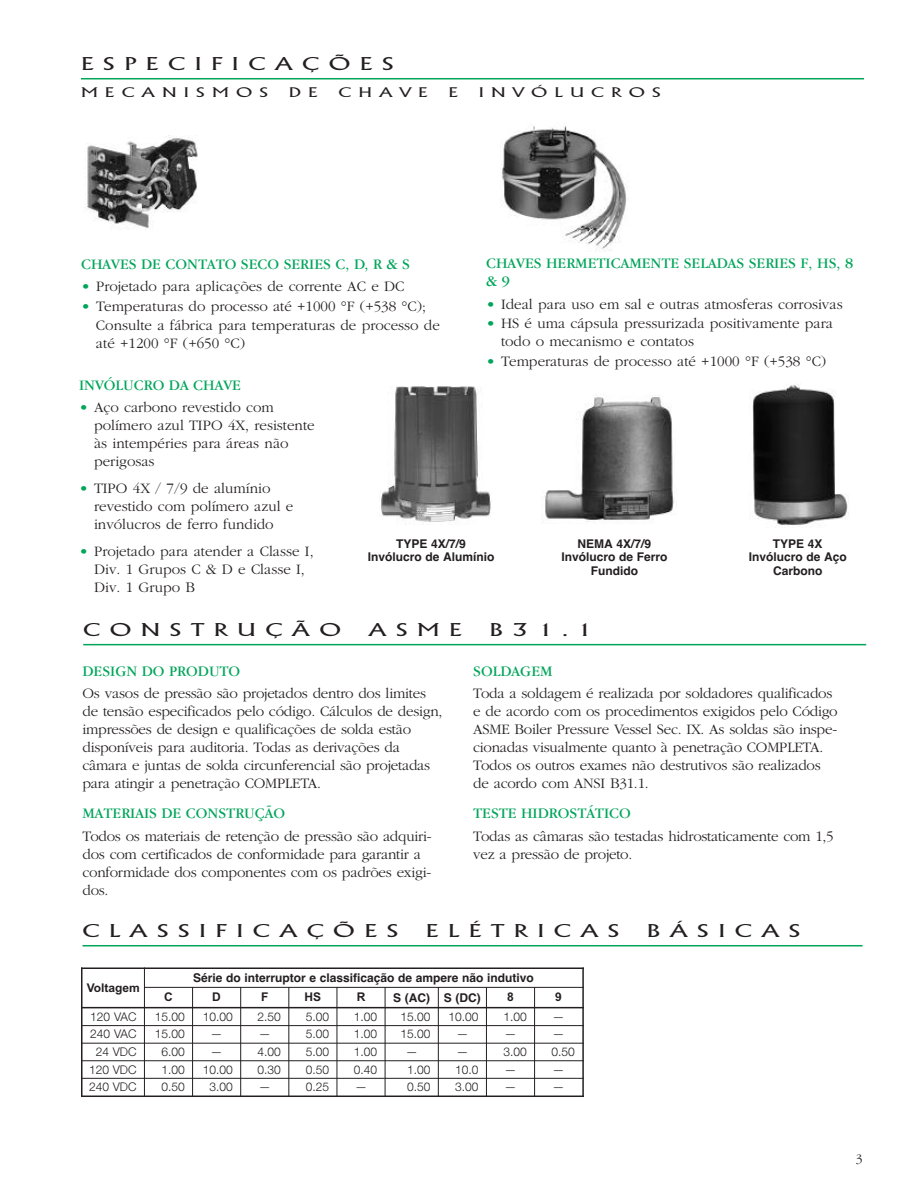
<style>
.page{position:relative;width:918px;height:1188px;background:#fff}
.page>*{position:absolute;margin:0;border:0;box-sizing:border-box;transform-origin:0 0}
.t1{font:300 18px "Alberta Wide";letter-spacing:.525em;color:#231f20}
.t2{font:300 15px/18px "ITC Garamond";letter-spacing:-.015em;color:#231f20}
.t3{font:15px/18px "Garamond IT Cby BT";color:#00a55a}
.t4{font:300 13.5px "Alberta Wide";letter-spacing:.525em;color:#231f20}
.t5{font:300 13.5px "ITC Garamond";color:#231f20}
.t6{font:12px "Helvetica Neue LT 45 Lt";color:#231f20}
.t7{font:700 12px/13.5px "Helvetica";color:#231f20;text-align:center}
.t8{font:700 12px "Arial";color:#231f20}
.s1{color:#00a55a}
</style>
<div class="page">
<img style="left:85px;top:135px;width:113px;height:93px">
<img style="left:500px;top:125px;width:127px;height:126px">
<hr style="left:81px;top:78px;width:783px;height:1px;background:#00a55a">
<img style="left:541px;top:395px;width:135px;height:127px">
<img style="left:749px;top:384px;width:100px;height:144px">
<img style="left:379px;top:386px;width:112px;height:139px">
<hr style="left:82px;top:945px;width:780px;height:1px;background:#00a55a">
<hr style="left:81px;top:968px;width:1px;height:129px;background:#231f20">
<hr style="left:144px;top:968px;width:1px;height:129px;background:#231f20">
<hr style="left:192px;top:987px;width:1px;height:110px;background:#231f20">
<hr style="left:240px;top:987px;width:1px;height:110px;background:#231f20">
<hr style="left:288px;top:987px;width:1px;height:110px;background:#231f20">
<hr style="left:337px;top:987px;width:1px;height:110px;background:#231f20">
<hr style="left:385px;top:987px;width:1px;height:110px;background:#231f20">
<hr style="left:438px;top:987px;width:1px;height:110px;background:#231f20">
<hr style="left:486px;top:987px;width:1px;height:110px;background:#231f20">
<hr style="left:534px;top:987px;width:1px;height:110px;background:#231f20">
<hr style="left:582px;top:968px;width:2px;height:129px;background:#231f20">
<hr style="left:81px;top:968px;width:503px;height:1px;background:#231f20">
<hr style="left:144px;top:987px;width:440px;height:1px;background:#231f20">
<hr style="left:81px;top:1007px;width:503px;height:1px;background:#231f20">
<hr style="left:81px;top:1025px;width:503px;height:1px;background:#231f20">
<hr style="left:81px;top:1043px;width:503px;height:1px;background:#231f20">
<hr style="left:81px;top:1060px;width:503px;height:1px;background:#231f20">
<hr style="left:81px;top:1078px;width:503px;height:1px;background:#231f20">
<hr style="left:81px;top:1096px;width:503px;height:1px;background:#231f20">
<hr style="left:83px;top:644px;width:783px;height:1px;background:#00a55a">
<p class="t1" style="left:81px;top:54px;width:314px">ESPECIFICAÇÕES</p>
<p class="t4" style="left:81px;top:85px;width:189px">MECANISMOS</p>
<p class="t4" style="left:289px;top:85px;width:31px">D E</p>
<p class="t4" style="left:339px;top:85px;width:91px">CHAVE</p>
<p class="t4" style="left:448px;top:85px;width:11px">E</p>
<p class="t4" style="left:479px;top:85px;width:184px">INVÓLUCROS</p>
<p class="t3" style="left:81px;top:256px;width:331px">CHAVES DE CONTATO SECO SERIES C, D, R &amp; S</p>
<p class="t2" style="left:81px;top:278px;width:325px"><span class="s1">•</span> Projetado para aplicações de corrente AC e DC</p>
<p class="t2" style="left:96px;top:296px;width:345px;line-height:19.5px;text-indent:-15px"><span class="s1">•</span> Temperaturas do processo até +1000 °F (+538 °C);<br>Consulte a fábrica para temperaturas de processo de</p>
<p class="t2" style="left:96px;top:335px;width:151px">até +1200 °F (+650 °C)</p>
<p class="t3" style="left:486px;top:256px;width:369px">CHAVES HERMETICAMENTE SELADAS SERIES F, HS, 8 &amp; 9</p>
<p class="t2" style="left:486px;top:295px;width:358px"><span class="s1">•</span> Ideal para uso em sal e outras atmosferas corrosivas</p>
<p class="t2" style="left:501px;top:315px;width:334px;text-indent:-15px"><span class="s1">•</span> HS é uma cápsula pressurizada positivamente para todo o mecanismo e contatos</p>
<p class="t2" style="left:486px;top:352px;width:342px"><span class="s1">•</span> Temperaturas de processo até +1000 °F (+538 °C)</p>
<p class="t3" style="left:79px;top:377px;width:163px">INVÓLUCRO DA CHAVE</p>
<p class="t2" style="left:94px;top:399px;width:222px;text-indent:-15px"><span class="s1">•</span> Aço carbono revestido com polímero azul TIPO 4X, resistente às intempéries para áreas não perigosas</p>
<p class="t2" style="left:94px;top:480px;width:201px;text-indent:-15px"><span class="s1">•</span> TIPO 4X / 7/9 de alumínio revestido com polímero azul e invólucros de ferro fundido</p>
<p class="t2" style="left:94px;top:543px;width:221px;text-indent:-15px"><span class="s1">•</span> Projetado para atender a Classe I,<br>Div. 1 Grupos C &amp; D e Classe I,<br>Div. 1 Grupo B</p>
<p class="t7" style="left:561px;top:537px;width:108px">NEMA 4X/7/9<br>Invólucro de Ferro<br>Fundido</p>
<p class="t7" style="left:749px;top:537px;width:100px">TYPE 4X<br>Invólucro de Aço<br>Carbono</p>
<p class="t7" style="left:368px;top:537px;width:128px">TYPE 4X/7/9<br>Invólucro de Alumínio</p>
<p class="t1" style="left:83px;top:620px;width:259px">CONSTRUÇÃO</p>
<p class="t1" style="left:369px;top:620px;width:95px">ASME</p>
<p class="t1" style="left:489px;top:620px;width:105px">B31.1</p>
<p class="t3" style="left:82px;top:663px;width:159px">DESIGN DO PRODUTO</p>
<p class="t2" style="left:82px;top:685px;width:361px">Os vasos de pressão são projetados dentro dos limites de tensão especificados pelo código. Cálculos de design, impressões de design e qualificações de solda estão disponíveis para auditoria. Todas as derivações da câmara e juntas de solda circunferencial são projetadas para atingir a penetração COMPLETA.</p>
<p class="t3" style="left:473px;top:663px;width:81px">SOLDAGEM</p>
<p class="t2" style="left:473px;top:685px;width:366px">Toda a soldagem é realizada por soldadores qualificados e de acordo com os procedimentos exigidos pelo Código ASME Boiler Pressure Vessel Sec. IX. As soldas são inspe&shy;cionadas visualmente quanto à penetração COMPLETA.<br>Todos os outros exames não destrutivos são realizados de acordo com ANSI B31.1.</p>
<p class="t3" style="left:82px;top:806px;width:204px">MATERIAIS DE CONSTRUÇÃO</p>
<p class="t2" style="left:82px;top:827px;width:351px">Todos os materiais de retenção de pressão são adquiri&shy;dos com certificados de conformidade para garantir a conformidade dos componentes com os padrões exigi&shy;dos.</p>
<p class="t3" style="left:473px;top:806px;width:159px">TESTE HIDROSTÁTICO</p>
<p class="t2" style="left:473px;top:827px;width:362px">Todas as câmaras são testadas hidrostaticamente com 1,5 vez a pressão de projeto.</p>
<p class="t1" style="left:82px;top:921px;width:317px">CLASSIFICAÇÕES</p>
<p class="t1" style="left:426px;top:921px;width:195px">ELÉTRICAS</p>
<p class="t1" style="left:647px;top:921px;width:155px">BÁSICAS</p>
<p class="t8" style="left:87px;top:981px;width:55px">Voltagem</p>
<p class="t7" style="left:193px;top:971px;width:342px">Série do interruptor e classificação de ampere não indutivo</p>
<p class="t8" style="left:164px;top:990px;width:10px">C</p>
<p class="t8" style="left:212px;top:990px;width:10px">D</p>
<p class="t8" style="left:261px;top:990px;width:9px">F</p>
<p class="t8" style="left:305px;top:990px;width:18px">HS</p>
<p class="t8" style="left:357px;top:990px;width:10px">R</p>
<p class="t7" style="left:393px;top:991px;width:89px">S (AC) S (DC)</p>
<p class="t8" style="left:507px;top:990px;width:8px">8</p>
<p class="t8" style="left:555px;top:990px;width:8px">9</p>
<p class="t6" style="left:90px;top:1009px;width:48px">120 VAC</p>
<p class="t6" style="left:155px;top:1009px;width:32px">15.00</p>
<p class="t6" style="left:203px;top:1009px;width:32px">10.00</p>
<p class="t6" style="left:258px;top:1009px;width:25px">2.50</p>
<p class="t6" style="left:306px;top:1009px;width:25px">5.00</p>
<p class="t6" style="left:354px;top:1009px;width:25px">1.00</p>
<p class="t6" style="left:400px;top:1009px;width:32px">15.00</p>
<p class="t6" style="left:449px;top:1009px;width:32px">10.00</p>
<p class="t6" style="left:503px;top:1009px;width:25px">1.00</p>
<p class="t6" style="left:553px;top:1009px;width:13px">—</p>
<p class="t6" style="left:90px;top:1027px;width:48px">240 VAC</p>
<p class="t6" style="left:155px;top:1027px;width:32px">15.00</p>
<p class="t6" style="left:211px;top:1027px;width:13px">—</p>
<p class="t6" style="left:259px;top:1027px;width:13px">—</p>
<p class="t6" style="left:306px;top:1027px;width:25px">5.00</p>
<p class="t6" style="left:354px;top:1027px;width:25px">1.00</p>
<p class="t6" style="left:400px;top:1027px;width:32px">15.00</p>
<p class="t6" style="left:456px;top:1027px;width:13px">—</p>
<p class="t6" style="left:505px;top:1027px;width:13px">—</p>
<p class="t6" style="left:553px;top:1027px;width:13px">—</p>
<p class="t6" style="left:96px;top:1044px;width:42px">24 VDC</p>
<p class="t6" style="left:161px;top:1044px;width:25px">6.00</p>
<p class="t6" style="left:211px;top:1044px;width:13px">—</p>
<p class="t6" style="left:258px;top:1044px;width:25px">4.00</p>
<p class="t6" style="left:306px;top:1044px;width:25px">5.00</p>
<p class="t6" style="left:354px;top:1044px;width:25px">1.00</p>
<p class="t6" style="left:406px;top:1044px;width:13px">—</p>
<p class="t6" style="left:456px;top:1044px;width:13px">—</p>
<p class="t6" style="left:503px;top:1044px;width:25px">3.00</p>
<p class="t6" style="left:551px;top:1044px;width:25px">0.50</p>
<p class="t6" style="left:89px;top:1062px;width:49px">120 VDC</p>
<p class="t6" style="left:161px;top:1062px;width:25px">1.00</p>
<p class="t6" style="left:203px;top:1062px;width:32px">10.00</p>
<p class="t6" style="left:258px;top:1062px;width:25px">0.30</p>
<p class="t6" style="left:306px;top:1062px;width:25px">0.50</p>
<p class="t6" style="left:354px;top:1062px;width:25px">0.40</p>
<p class="t6" style="left:407px;top:1062px;width:25px">1.00</p>
<p class="t6" style="left:455px;top:1062px;width:25px">10.0</p>
<p class="t6" style="left:505px;top:1062px;width:13px">—</p>
<p class="t6" style="left:553px;top:1062px;width:13px">—</p>
<p class="t6" style="left:89px;top:1080px;width:49px">240 VDC</p>
<p class="t6" style="left:161px;top:1080px;width:25px">0.50</p>
<p class="t6" style="left:209px;top:1080px;width:25px">3.00</p>
<p class="t6" style="left:259px;top:1080px;width:13px">—</p>
<p class="t6" style="left:306px;top:1080px;width:25px">0.25</p>
<p class="t6" style="left:355px;top:1080px;width:13px">—</p>
<p class="t6" style="left:407px;top:1080px;width:25px">0.50</p>
<p class="t6" style="left:455px;top:1080px;width:25px">3.00</p>
<p class="t6" style="left:505px;top:1080px;width:13px">—</p>
<p class="t6" style="left:553px;top:1080px;width:13px">—</p>
<p class="t5" style="left:856px;top:1152px;width:8px">3</p>
</div>
